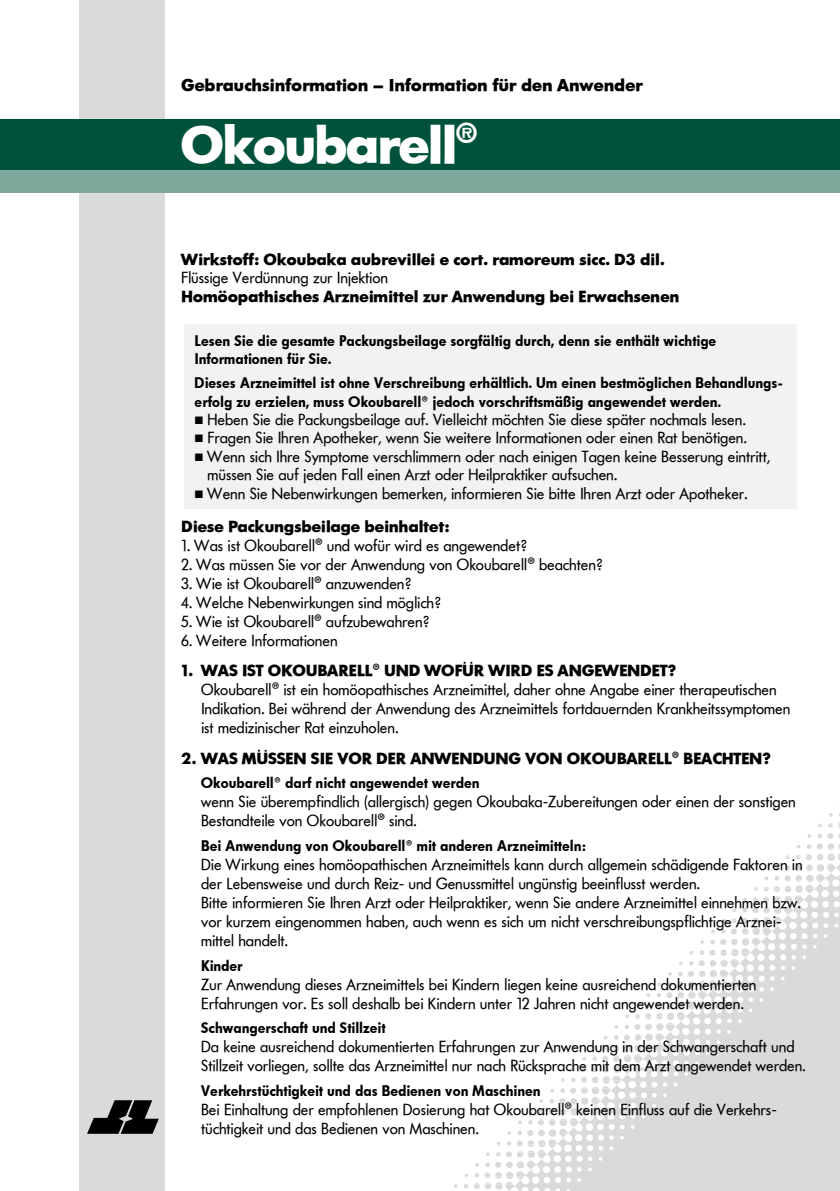
<style>
.page{position:relative;width:840px;height:1191px;background:#fff}
.page>*{position:absolute;margin:0;border:0;box-sizing:border-box;transform-origin:0 0}
.t1{font:49px "B Fut Fett";letter-spacing:-.015em;color:#fff}
.t2{font:16px "B Fut Fett";letter-spacing:.02em;color:#000}
.t3{font:15px/19px "B Fut Buch";letter-spacing:.02em;color:#000}
.t4{font:800 15px/18.4px "B Fut";letter-spacing:.02em;color:#000}
.t5{font:15px "B Fut Fett";letter-spacing:.02em;color:#000}
</style>
<div class="page">
<div style="left:79px;top:0;width:85px;height:1191px;background:#dadada"></div>
<svg style="left:87px;top:1100px;width:72px;height:33px"></svg>
<svg style="left:454px;top:813px;width:385px;height:378px"></svg>
<div style="left:183px;top:324px;width:613px;height:185px;background:#f2f2f2"></div>
<div style="left:0;top:119px;width:839px;height:51px;background:#00523b"></div>
<div style="left:0;top:170px;width:839px;height:23px;background:#80a99d"></div>
<p class="t2" style="left:181px;top:76px;width:462px">Gebrauchsinformation – Information für den Anwender</p>
<h1 class="t1" style="left:181px;top:114px;width:297px">Okoubarell®</h1>
<p class="t5" style="left:181px;top:250px;width:484px">Wirkstoff: Okoubaka aubrevillei e cort. ramoreum sicc. D3 dil.</p>
<p class="t3" style="left:181px;top:268px;width:208px">Flüssige Verdünnung zur Injektion</p>
<p class="t5" style="left:181px;top:287px;width:499px">Homöopathisches Arzneimittel zur Anwendung bei Erwachsenen</p>
<p class="t4" style="left:195px;top:331px;width:522px">Lesen Sie die gesamte Packungsbeilage sorgfältig durch, denn sie enthält wichtige<br>Informationen für Sie.</p>
<p class="t4" style="left:195px;top:374px;width:589px">Dieses Arzneimittel ist ohne Verschreibung erhältlich. Um einen bestmöglichen Behandlungs&shy;erfolg zu erzielen, muss Okoubarell® jedoch vorschriftsmäßig angewendet werden.</p>
<p class="t3" style="left:208px;top:410px;width:563px;line-height:18.4px">Heben Sie die Packungsbeilage auf. Vielleicht möchten Sie diese später nochmals lesen.<br>Fragen Sie Ihren Apotheker, wenn Sie weitere Informationen oder einen Rat benötigen.<br>Wenn sich Ihre Symptome verschlimmern oder nach einigen Tagen keine Besserung eintritt, müssen Sie auf jeden Fall einen Arzt oder Heilpraktiker aufsuchen.<br>Wenn Sie Nebenwirkungen bemerken, informieren Sie bitte Ihren Arzt oder Apotheker.</p>
<p class="t5" style="left:181px;top:517px;width:269px">Diese Packungsbeilage beinhaltet:</p>
<p class="t3" style="left:181px;top:535px;width:346px">1. Was ist Okoubarell® und wofür wird es angewendet?</p>
<p class="t3" style="left:181px;top:554px;width:422px">2. Was müssen Sie vor der Anwendung von Okoubarell® beachten?</p>
<p class="t3" style="left:181px;top:573px;width:231px">3. Wie ist Okoubarell® anzuwenden?</p>
<p class="t3" style="left:181px;top:592px;width:260px">4. Welche Nebenwirkungen sind möglich?</p>
<p class="t3" style="left:181px;top:611px;width:249px">5. Wie ist Okoubarell® aufzubewahren?</p>
<p class="t3" style="left:181px;top:630px;width:157px">6. Weitere Informationen</p>
<p class="t5" style="left:181px;top:661px;width:495px">1. WAS IST OKOUBARELL® UND WOFÜR WIRD ES ANGEWENDET?</p>
<p class="t3" style="left:201px;top:680px;width:590px">Okoubarell® ist ein homöopathisches Arzneimittel, daher ohne Angabe einer therapeutischen<br>Indikation. Bei während der Anwendung des Arzneimittels fortdauernden Krankheitssymptomen ist medizinischer Rat einzuholen.</p>
<p class="t5" style="left:181px;top:748px;width:590px">2. WAS MÜSSEN SIE VOR DER ANWENDUNG VON OKOUBARELL® BEACHTEN?</p>
<p class="t4" style="left:201px;top:774px;width:279px">Okoubarell® darf nicht angewendet werden</p>
<p class="t3" style="left:201px;top:792px;width:595px">wenn Sie überempfindlich (allergisch) gegen Okoubaka‐Zubereitungen oder einen der sonstigen<br>Bestandteile von Okoubarell® sind.</p>
<p class="t4" style="left:201px;top:836px;width:385px">Bei Anwendung von Okoubarell® mit anderen Arzneimitteln:</p>
<p class="t3" style="left:201px;top:855px;width:602px">Die Wirkung eines homöopathischen Arzneimittels kann durch allgemein schädigende Faktoren in der Lebensweise und durch Reiz‐ und Genussmittel ungünstig beeinflusst werden.<br>Bitte informieren Sie Ihren Arzt oder Heilpraktiker, wenn Sie andere Arzneimittel einnehmen bzw. vor kurzem eingenommen haben, auch wenn es sich um nicht verschreibungspflichtige Arznei&shy;mittel handelt.</p>
<p class="t4" style="left:201px;top:956px;width:43px">Kinder</p>
<p class="t3" style="left:201px;top:974px;width:556px">Zur Anwendung dieses Arzneimittels bei Kindern liegen keine ausreichend dokumentierten<br>Erfahrungen vor. Es soll deshalb bei Kindern unter 12 Jahren nicht angewendet werden.</p>
<p class="t4" style="left:201px;top:1019px;width:185px">Schwangerschaft und Stillzeit</p>
<p class="t3" style="left:201px;top:1037px;width:605px">Da keine ausreichend dokumentierten Erfahrungen zur Anwendung in der Schwangerschaft und<br>Stillzeit vorliegen, sollte das Arzneimittel nur nach Rücksprache mit dem Arzt angewendet werden.</p>
<p class="t4" style="left:201px;top:1081px;width:340px">Verkehrstüchtigkeit und das Bedienen von Maschinen</p>
<p class="t3" style="left:201px;top:1100px;width:575px">Bei Einhaltung der empfohlenen Dosierung hat Okoubarell® keinen Einfluss auf die Verkehrs&shy;tüchtigkeit und das Bedienen von Maschinen.</p>
</div>
